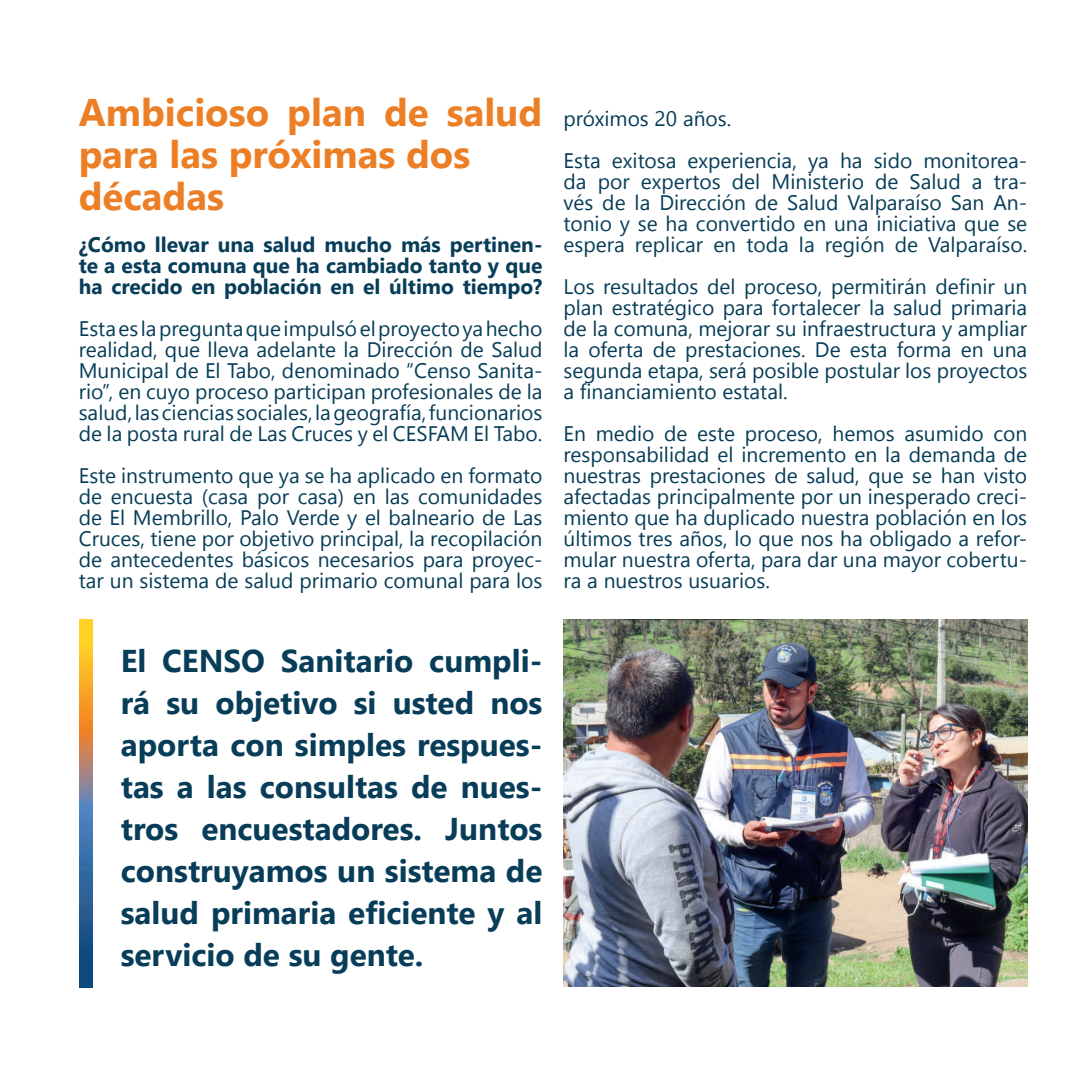
<style>
.page{position:relative;width:1071px;height:1071px;background:#fff}
.page>*{position:absolute;margin:0;border:0;box-sizing:border-box;transform-origin:0 0}
.t1{font:700 38.5px/42px "Nirmala UI";color:#ec7f26}
.t2{font:700 31.5px/42px "Nirmala UI";color:#073d58;text-align:justify}
.t3{font:21px/21px "Nirmala UI";color:#073d58;text-align:justify}
.t4{font:700 21px/21px "Nirmala UI";color:#073d58;text-align:justify}
</style>
<div class="page">
<svg style="left:80px;top:620px;width:13px;height:368px;background:#83806f"></svg>
<img style="left:564px;top:619px;width:463px;height:368px">
<h1 class="t1" style="left:79px;top:89px;width:465px">Ambicioso plan de salud para las próximas dos décadas</h1>
<p class="t4" style="left:79px;top:233px;width:465px">¿Cómo llevar una salud mucho más pertinen&shy;te a esta comuna que ha cambiado tanto y que ha crecido en población en el último tiempo?</p>
<p class="t3" style="left:79px;top:317px;width:465px">Esta es la pregunta que impulsó el proyecto ya hecho realidad, que lleva adelante la Dirección de Salud Municipal de El Tabo, denominado “Censo Sanita&shy;rio”, en cuyo proceso participan profesionales de la salud, las ciencias sociales, la geografía, funcionarios de la posta rural de Las Cruces y el CESFAM El Tabo.</p>
<p class="t3" style="left:79px;top:464px;width:465px">Este instrumento que ya se ha aplicado en formato de encuesta (casa por casa) en las comunidades de El Membrillo, Palo Verde y el balneario de Las Cruces, tiene por objetivo principal, la recopilación de antecedentes básicos necesarios para proyec&shy;tar un sistema de salud primario comunal para los</p>
<p class="t3" style="left:563px;top:96px;width:465px;line-height:42px">próximos 20 años.<br>Esta exitosa experiencia, ya ha sido monitorea-</p>
<p class="t3" style="left:563px;top:170px;width:465px">da por expertos del Ministerio de Salud a tra&shy;vés de la Dirección de Salud Valparaíso San An&shy;tonio y se ha convertido en una iniciativa que se espera replicar en toda la región de Valparaíso.</p>
<p class="t3" style="left:563px;top:275px;width:465px">Los resultados del proceso, permitirán definir un plan estratégico para fortalecer la salud primaria de la comuna, mejorar su infraestructura y ampliar la oferta de prestaciones. De esta forma en una segunda etapa, será posible postular los proyectos a financiamiento estatal.</p>
<p class="t3" style="left:563px;top:422px;width:465px">En medio de este proceso, hemos asumido con responsabilidad el incremento en la demanda de nuestras prestaciones de salud, que se han visto afectadas principalmente por un inesperado creci&shy;miento que ha duplicado nuestra población en los últimos tres años, lo que nos ha obligado a refor&shy;mular nuestra oferta, para dar una mayor cobertu&shy;ra a nuestros usuarios.</p>
<h2 class="t2" style="left:121px;top:638px;width:423px">El CENSO Sanitario cumpli&shy;rá su objetivo si usted nos aporta con simples respues&shy;tas a las consultas de nues&shy;tros encuestadores. Juntos construyamos un sistema de salud primaria eficiente y al servicio de su gente.</h2>
</div>
